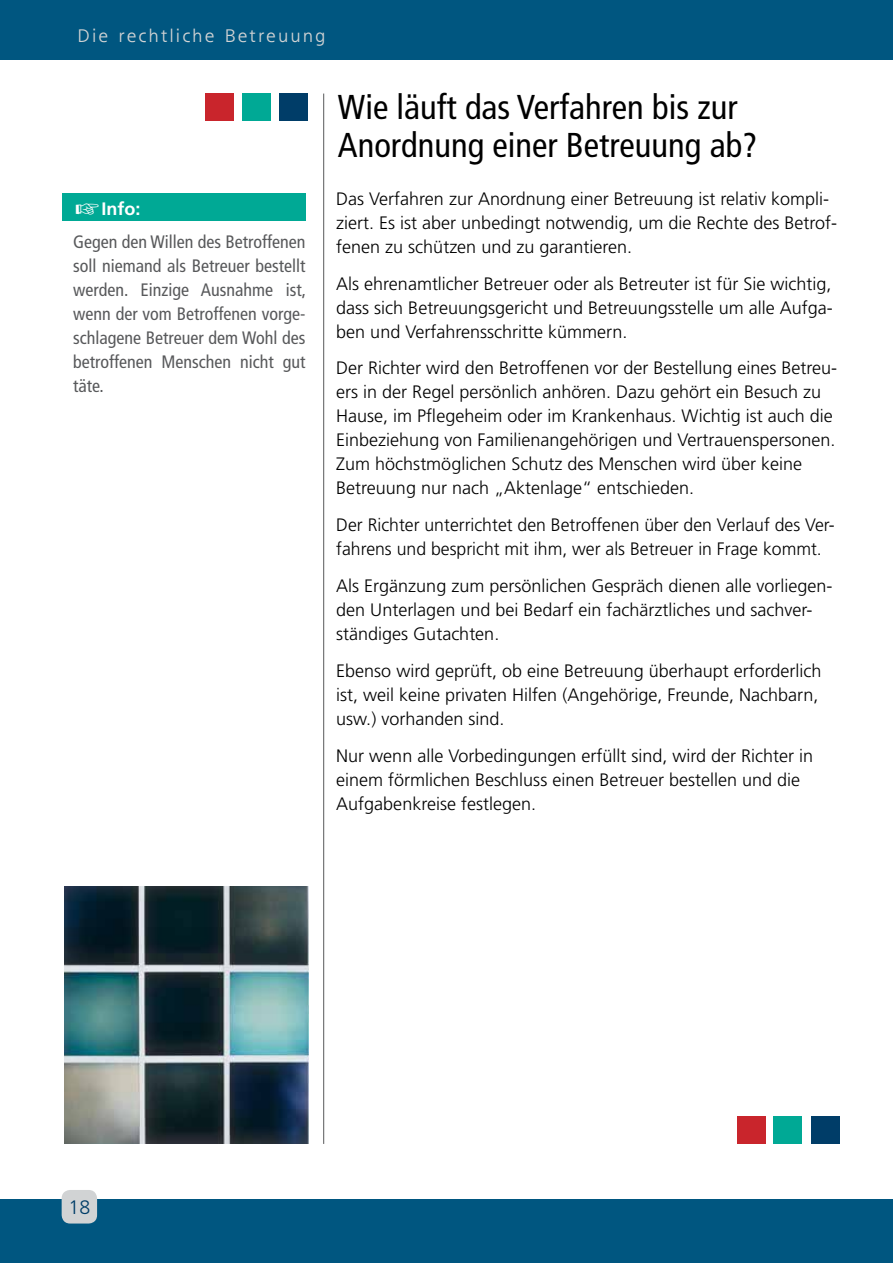
<style>
.page{position:relative;width:893px;height:1263px;background:#fff}
.page>*{position:absolute;margin:0;border:0;box-sizing:border-box;transform-origin:0 0}
.t1{font:condensed 34.5px/37.5px "Frutiger LT Std";color:#000}
.t2{font:300 19.5px "Frutiger LT Std";color:#003d68}
.t3{font:300 18px/24px "Frutiger LT Std";color:#000}
.t4{font:condensed 18px/24px "Frutiger LT Std";color:#58595b;text-align:justify}
.t5{font:300 18px "Freeborn SB";letter-spacing:.15em;color:#d1d3d4}
.t6{font:700 18px "Frutiger LT Std";color:#fff}
.s1{font-family:"Dingb Nr 1";font-weight:400;font-size:22.5px}
</style>
<div class="page">
<div style="left:0;top:1199px;width:893px;height:64px;background:#005680"></div>
<div style="left:62px;top:1190px;width:35px;height:33px;background:#d1d3d4;border-radius:9px"></div>
<div style="left:0;top:0;width:893px;height:60px;background:#005680"></div>
<hr style="left:323px;top:94px;width:1px;height:1050px;background:#58595b">
<div style="left:205px;top:94px;width:29px;height:27px;background:#c9252c"></div>
<div style="left:242px;top:94px;width:29px;height:27px;background:#00a995"></div>
<div style="left:279px;top:94px;width:29px;height:27px;background:#003d68"></div>
<div style="left:737px;top:1117px;width:28px;height:27px;background:#c9252c"></div>
<div style="left:774px;top:1117px;width:28px;height:27px;background:#00a995"></div>
<div style="left:811px;top:1117px;width:28px;height:27px;background:#003d68"></div>
<div style="left:62px;top:194px;width:243px;height:27px;background:#00a995"></div>
<img style="left:64px;top:886px;width:244px;height:258px">
<p class="t5" style="left:78px;top:25px;width:249px">Die rechtliche Betreuung</p>
<p class="t6" style="left:74px;top:198px;width:68px"><span class="s1">H</span>Info:</p>
<p class="t4" style="left:73px;top:229px;width:235px">Gegen den Willen des Betroffenen soll niemand als Betreuer bestellt werden. Einzige Ausnahme ist, wenn der vom Betroffenen vorge&shy;schlagene Betreuer dem Wohl des betroffenen Menschen nicht gut täte.</p>
<h1 class="t1" style="left:338px;top:89px;width:421px">Wie läuft das Verfahren bis zur<br>Anordnung einer Betreuung ab?</h1>
<p class="t3" style="left:336px;top:187px;width:502px">Das Verfahren zur Anordnung einer Betreuung ist relativ kompli&shy;ziert. Es ist aber unbedingt notwendig, um die Rechte des Betrof&shy;fenen zu schützen und zu garantieren.</p>
<p class="t3" style="left:336px;top:272px;width:498px;text-align:justify">Als ehrenamtlicher Betreuer oder als Betreuter ist für Sie wichtig, dass sich Betreuungsgericht und Betreuungsstelle um alle Aufga&shy;ben und Verfahrensschritte kümmern.</p>
<p class="t3" style="left:336px;top:356px;width:502px">Der Richter wird den Betroffenen vor der Bestellung eines Betreu&shy;ers in der Regel persönlich anhören. Dazu gehört ein Besuch zu Hause, im Pflegeheim oder im Krankenhaus. Wichtig ist auch die Einbeziehung von Familienangehörigen und Vertrauenspersonen.<br>Zum höchstmöglichen Schutz des Menschen wird über keine Betreuung nur nach „Aktenlage“ entschieden.</p>
<p class="t3" style="left:336px;top:513px;width:500px">Der Richter unterrichtet den Betroffenen über den Verlauf des Ver&shy;fahrens und bespricht mit ihm, wer als Betreuer in Frage kommt.</p>
<p class="t3" style="left:336px;top:574px;width:498px">Als Ergänzung zum persönlichen Gespräch dienen alle vorliegen&shy;den Unterlagen und bei Bedarf ein fachärztliches und sachver&shy;ständiges Gutachten.</p>
<p class="t3" style="left:336px;top:659px;width:487px">Ebenso wird geprüft, ob eine Betreuung überhaupt erforderlich ist, weil keine privaten Hilfen (Angehörige, Freunde, Nachbarn, usw.) vorhanden sind.</p>
<p class="t3" style="left:336px;top:743px;width:478px">Nur wenn alle Vorbedingungen erfüllt sind, wird der Richter in einem förmlichen Beschluss einen Betreuer bestellen und die<br>Aufgabenkreise festlegen.</p>
<p class="t2" style="left:69px;top:1196px;width:23px">18</p>
</div>
